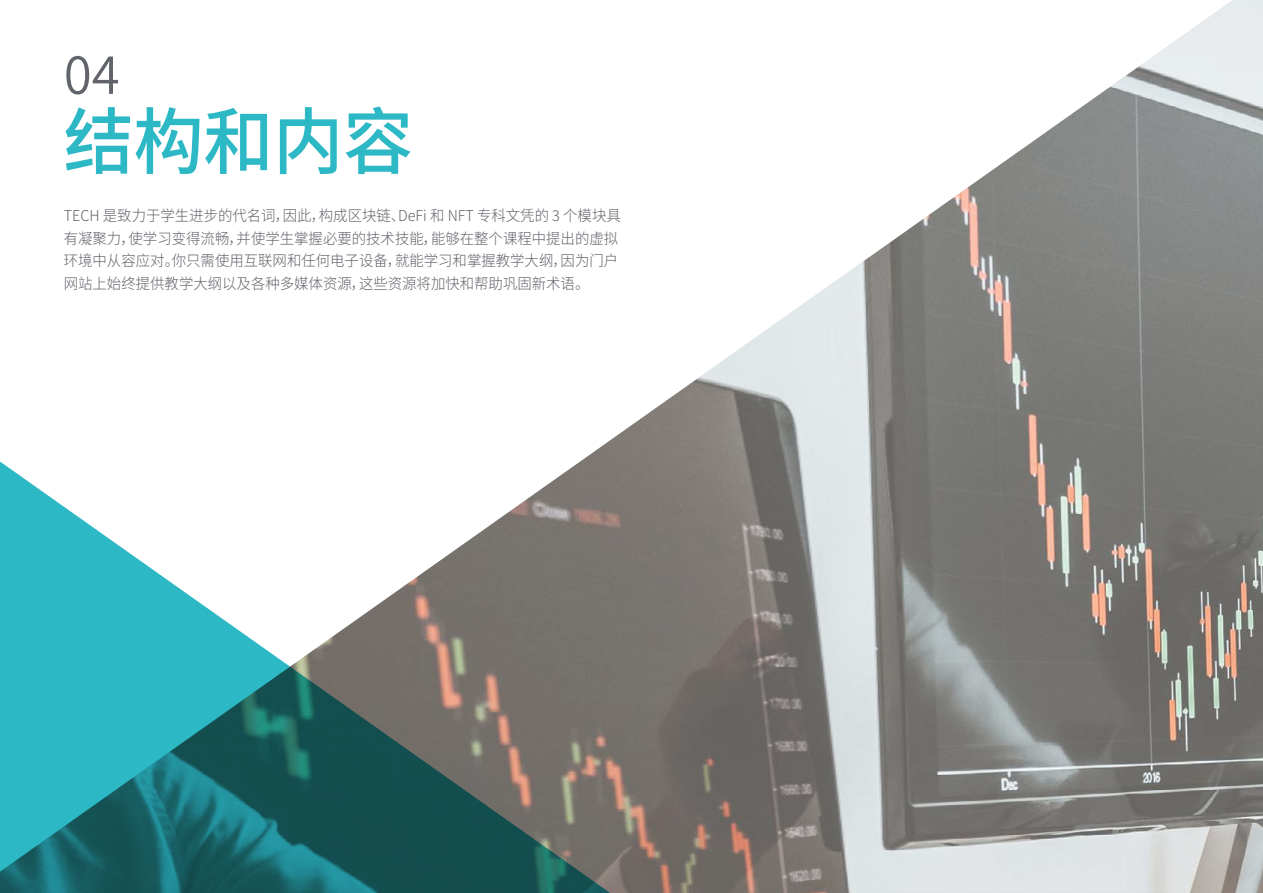
<style>
.page{position:relative;width:1263px;height:893px;background:#fff}
.page>*{position:absolute;margin:0;border:0;box-sizing:border-box;transform-origin:0 0}
.t1{font:500 72px "Source Han Sans CN";color:#2db8c5}
.t2{font:52.5px "Source Han Sans CN";color:#61646a}
.t3{font:300 15px/22.5px "Source Han Sans CN";color:#61646a;scale:.96 1}
</style>
<div class="page">
<img style="left:602px;top:0;width:661px;height:893px">
<svg style="left:0;top:446px;width:640px;height:447px"></svg>
<h2 class="t2" style="left:64px;top:45px;width:57px">04</h2>
<h1 class="t1" style="left:64px;top:101px;width:351px">结构和内容</h1>
<p class="t3" style="left:64px;top:205px;width:582px">TECH 是致力于学生进步的代名词，因此，构成区块链、DeFi 和 NFT 专科文凭的 3 个模块具有凝聚力，使学习变得流畅，并使学生掌握必要的技术技能，能够在整个课程中提出的虚拟环境中从容应对。你只需使用互联网和任何电子设备，就能学习和掌握教学大纲，因为门户网站上始终提供教学大纲以及各种多媒体资源，这些资源将加快和帮助巩固新术语。</p>
</div>
